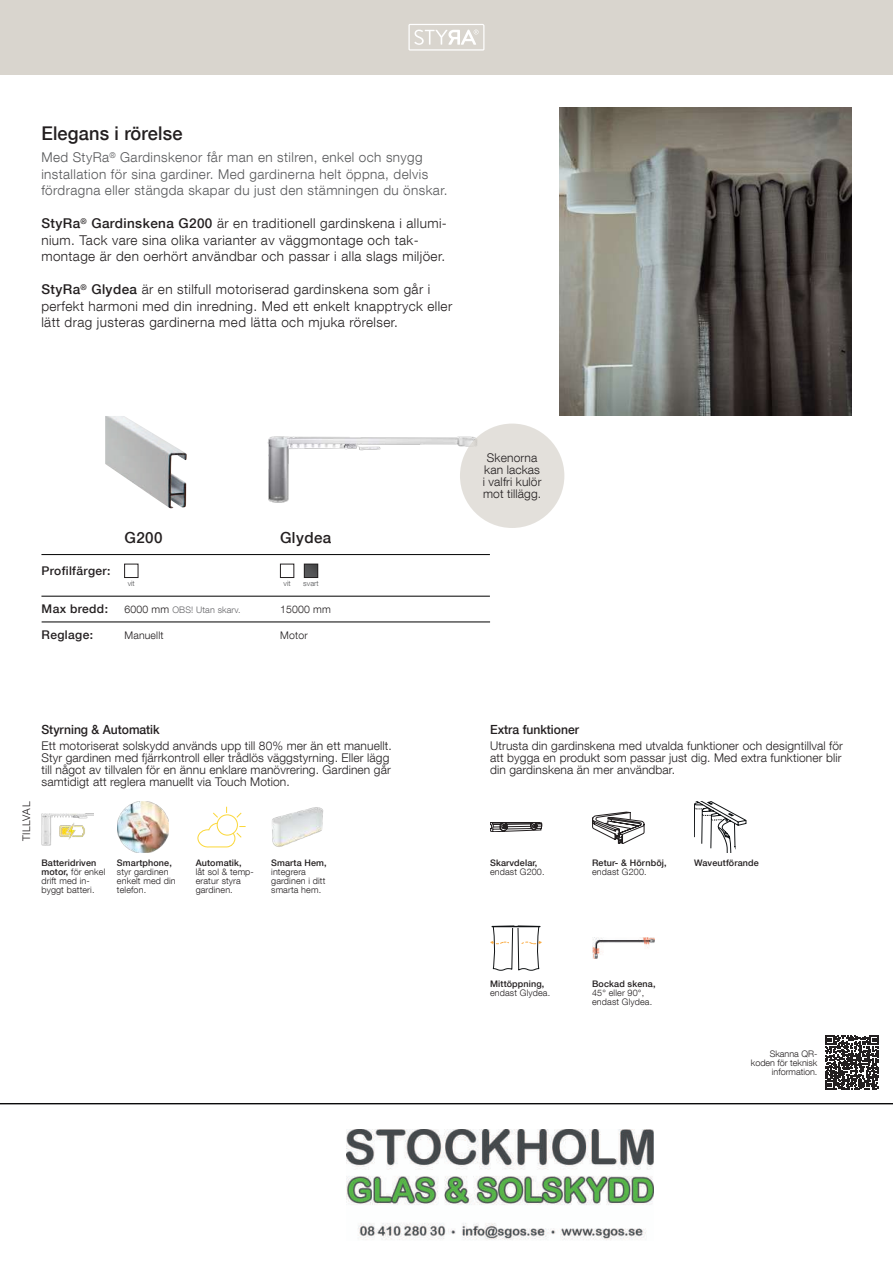
<style>
.page{position:relative;width:893px;height:1263px;background:#fff}
.page>*{position:absolute;margin:0;border:0;box-sizing:border-box;transform-origin:0 0}
.t1{font:500 18.9px "Helvetica Neue LT Com";letter-spacing:.01em;color:#231f20;scale:.96 1}
.t2{font:500 15.3px "Helvetica Neue LT Com";letter-spacing:.03em;color:#231f20}
.t3{font:300 13.5px/16.5px "Helvetica Neue LT Com";letter-spacing:.03em;color:#231f20}
.t4{font:300 13.5px/16.5px "Helvetica Neue LT Com";letter-spacing:.03em;color:#57585a}
.t5{font:500 12.6px "Helvetica Neue LT Com";color:#231f20;scale:.96 1}
.t6{font:300 12px/12px "Helvetica Neue LT Com";letter-spacing:.01em;color:#231f20}
.t7{font:500 12px/26px "Helvetica Neue LT Com";letter-spacing:.03em;color:#231f20}
.t8{font:300 10.5px "Helvetica Neue LT Com";letter-spacing:.015em;color:#231f20}
.t9{font:300 9px/9px "Helvetica Neue LT Com";letter-spacing:.015em;color:#231f20}
.t10{font:500 9px "Helvetica Neue LT Com";letter-spacing:.015em;color:#231f20}
.t11{font:300 9px "Helvetica Neue LT Com";letter-spacing:.015em;color:#636366}
.t12{font:300 7.5px "Helvetica Neue LT Com";color:#57585a}
.s1{font-weight:500}
.s2{font-size:10.5px;color:#231f20}
</style>
<div class="page">
<hr style="left:0;top:1103px;width:893px;height:1px;background:#000001">
<svg style="left:825px;top:1036px;width:54px;height:54px"></svg>
<div style="left:0;top:0;width:893px;height:74px;background:#d9d5ce"></div>
<svg style="left:408px;top:24px;width:76px;height:27px"></svg>
<svg style="left:592px;top:812px;width:53px;height:32px"></svg>
<img style="left:105px;top:416px;width:82px;height:92px">
<img style="left:267px;top:436px;width:210px;height:69px">
<hr style="left:42px;top:622px;width:448px;height:1px;background:#000">
<img style="left:559px;top:107px;width:293px;height:308px">
<svg style="left:694px;top:802px;width:52px;height:50px"></svg>
<svg style="left:490px;top:926px;width:52px;height:44px"></svg>
<img style="left:592px;top:937px;width:62px;height:22px">
<svg style="left:490px;top:822px;width:52px;height:10px"></svg>
<div style="left:460px;top:424px;width:104px;height:104px;background:#e3e0db;border-radius:50%"></div>
<hr style="left:41px;top:554px;width:449px;height:1px;background:#000">
<hr style="left:41px;top:596px;width:449px;height:1px;background:#000">
<div style="left:304px;top:564px;width:14px;height:13px;background:#535355"></div>
<div style="left:304px;top:564px;width:14px;height:14px;border:1px solid #231f20"></div>
<div style="left:124px;top:564px;width:14px;height:14px;border:1px solid #231f20"></div>
<div style="left:280px;top:564px;width:14px;height:14px;border:1px solid #231f20"></div>
<img style="left:118px;top:802px;width:50px;height:50px">
<svg style="left:198px;top:807px;width:48px;height:40px"></svg>
<img style="left:272px;top:807px;width:51px;height:40px">
<img style="left:41px;top:813px;width:52px;height:33px">
<img style="left:347px;top:1130px;width:306px;height:110px">
<h1 class="t1" style="left:41px;top:122px;width:148px">Elegans i rörelse</h1>
<p class="t4" style="left:41px;top:149px;width:408px">Med StyRa<sup>®</sup> Gardinskenor får man en stilren, enkel och snygg installation för sina gardiner. Med gardinerna helt öppna, delvis fördragna eller stängda skapar du just den stämningen du önskar.</p>
<p class="t3" style="left:41px;top:215px;width:407px"><span class="s1">StyRa</span><sup>®</sup> <span class="s1">Gardinskena G200</span> är en traditionell gardinskena i allumi&shy;nium. Tack vare sina olika varianter av väggmontage och tak&shy;montage är den oerhört användbar och passar i alla slags miljöer.</p>
<p class="t3" style="left:41px;top:281px;width:412px"><span class="s1">StyRa</span><sup>®</sup> <span class="s1">Glydea</span> är en stilfull motoriserad gardinskena som går i perfekt harmoni med din inredning. Med ett enkelt knapptryck eller lätt drag justeras gardinerna med lätta och mjuka rörelser.</p>
<p class="t7" style="left:41px;top:558px;width:71px">Profilfärger:</p>
<p class="t2" style="left:124px;top:528px;width:40px">G200</p>
<p class="t2" style="left:280px;top:528px;width:53px">Glydea</p>
<p class="t12" style="left:128px;top:578px;width:9px">vit</p>
<p class="t12" style="left:284px;top:578px;width:9px">vit</p>
<p class="t12" style="left:303px;top:578px;width:17px">svart</p>
<p class="t7" style="left:42px;top:595px;width:68px">Max bredd:<br>Reglage:</p>
<p class="t11" style="left:125px;top:604px;width:118px"><span class="s2">6000 mm</span> OBS! Utan skarv.</p>
<p class="t8" style="left:280px;top:603px;width:52px">15000 mm</p>
<p class="t8" style="left:125px;top:629px;width:41px">Manuellt</p>
<p class="t8" style="left:280px;top:629px;width:29px">Motor</p>
<p class="t6" style="left:483px;top:451px;width:60px;text-align:center">Skenorna kan lackas i valfri kulör mot tillägg.</p>
<p class="t8" style="left:20px;top:841px;width:41px;rotate:-90deg">TILLVAL</p>
<p class="t5" style="left:41px;top:722px;width:125px">Styrning &amp; Automatik</p>
<p class="t6" style="left:41px;top:739px;width:352px">Ett motoriserat solskydd används upp till 80% mer än ett manuellt.<br>Styr gardinen med fjärrkontroll eller trådlös väggstyrning. Eller lägg till något av tillvalen för en ännu enklare manövrering. Gardinen går samtidigt att reglera manuellt via Touch Motion.</p>
<p class="t5" style="left:490px;top:722px;width:94px">Extra funktioner</p>
<p class="t6" style="left:490px;top:739px;width:354px">Utrusta din gardinskena med utvalda funktioner och designtillval för att bygga en produkt som passar just dig. Med extra funktioner blir din gardinskena än mer användbar.</p>
<p class="t9" style="left:41px;top:858px;width:65px"><span class="s1">Batteridriven motor,</span> för enkel drift med in&shy;byggt batteri.</p>
<p class="t10" style="left:117px;top:857px;width:56px">Smartphone,</p>
<p class="t10" style="left:694px;top:857px;width:66px">Waveutförande</p>
<p class="t9" style="left:117px;top:867px;width:60px">styr gardinen enkelt med din telefon.</p>
<p class="t10" style="left:271px;top:857px;width:57px">Smarta Hem,</p>
<p class="t9" style="left:271px;top:867px;width:56px">integrera gardinen i ditt smarta hem.</p>
<p class="t10" style="left:490px;top:857px;width:49px">Skarvdelar,</p>
<p class="t9" style="left:490px;top:867px;width:56px">endast G200.</p>
<p class="t10" style="left:592px;top:857px;width:76px">Retur- &amp; Hörnböj,</p>
<p class="t9" style="left:592px;top:867px;width:56px">endast G200.</p>
<p class="t10" style="left:196px;top:857px;width:48px">Automatik,</p>
<p class="t9" style="left:196px;top:867px;width:60px">låt sol &amp; temp&shy;eratur styra gardinen.</p>
<p class="t10" style="left:490px;top:978px;width:56px">Mittöppning,</p>
<p class="t9" style="left:490px;top:988px;width:62px">endast Glydea.</p>
<p class="t10" style="left:592px;top:978px;width:65px">Bockad skena,</p>
<p class="t9" style="left:592px;top:988px;width:62px">45° eller 90°, endast Glydea.</p>
<p class="t9" style="left:751px;top:1049px;width:68px;text-align:right">Skanna QR&shy;koden för teknisk information.</p>
</div>
